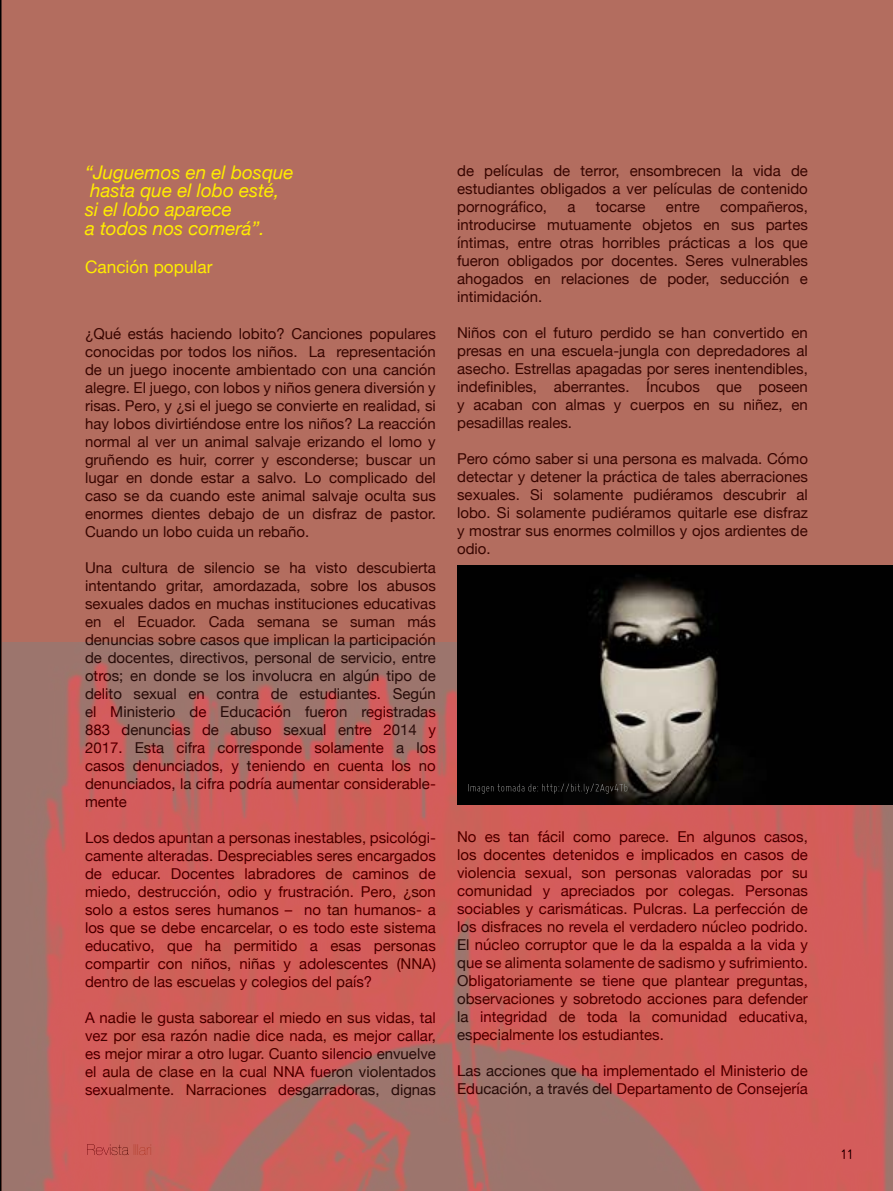
<style>
.page{position:relative;width:893px;height:1191px;background:#b36d5f}
.page>*{position:absolute;margin:0;border:0;box-sizing:border-box;transform-origin:0 0}
.t1{font:italic 18.75px/18.8px "Helvetica Neue";color:#ffed00}
.t2{font:17.25px "Helvetica Neue";color:#ffed00}
.t3{font:15px/18px "Helvetica Neue";color:#370500;text-align:justify}
.t4{font:15px "Miso";color:#000}
</style>
<div class="page">
<img style="left:2px;top:642px;width:891px;height:549px">
<img style="left:457px;top:565px;width:436px;height:239px">
<svg style="left:468px;top:783px;width:159px;height:11px;background:#151514"></svg>
<p class="t1" style="left:85px;top:164px;width:210px">“Juguemos en el bosque hasta que el lobo esté,<br>si el lobo aparece<br>a todos nos comerá”.</p>
<p class="t2" style="left:85px;top:254px;width:129px">Canción popular</p>
<p class="t3" style="left:85px;top:325px;width:352px">¿Qué estás haciendo lobito? Canciones populares conocidas por todos los niños. La representación de un juego inocente ambientado con una canción alegre. El juego, con lobos y niños genera diversión y risas. Pero, y ¿si el juego se convierte en realidad, si hay lobos divirtiéndose entre los niños? La reacción normal al ver un animal salvaje erizando el lomo y gruñendo es huir, correr y esconderse; buscar un lugar en donde estar a salvo. Lo complicado del caso se da cuando este animal salvaje oculta sus enormes dientes debajo de un disfraz de pastor.<br>Cuando un lobo cuida un rebaño.</p>
<p class="t3" style="left:85px;top:559px;width:352px">Una cultura de silencio se ha visto descubierta intentando gritar, amordazada, sobre los abusos sexuales dados en muchas instituciones educativas en el Ecuador. Cada semana se suman más denuncias sobre casos que implican la participación de docentes, directivos, personal de servicio, entre otros; en donde se los involucra en algún tipo de delito sexual en contra de estudiantes. Según el Ministerio de Educación fueron registradas 883 denuncias de abuso sexual entre 2014 y 2017. Esta cifra corresponde solamente a los casos denunciados, y teniendo en cuenta los no denunciados, la cifra podría aumentar considerable&shy;mente</p>
<p class="t3" style="left:85px;top:829px;width:352px">Los dedos apuntan a personas inestables, psicológi&shy;camente alteradas. Despreciables seres encargados de educar. Docentes labradores de caminos de miedo, destrucción, odio y frustración. Pero, ¿son solo a estos seres humanos – no tan humanos- a los que se debe encarcelar, o es todo este sistema educativo, que ha permitido a esas personas compartir con niños, niñas y adolescentes (NNA) dentro de las escuelas y colegios del país?</p>
<p class="t3" style="left:85px;top:1009px;width:352px">A nadie le gusta saborear el miedo en sus vidas, tal vez por esa razón nadie dice nada, es mejor callar, es mejor mirar a otro lugar. Cuanto silencio envuelve el aula de clase en la cual NNA fueron violentados sexualmente. Narraciones desgarradoras, dignas</p>
<p class="t3" style="left:457px;top:162px;width:352px">de películas de terror, ensombrecen la vida de estudiantes obligados a ver películas de contenido pornográfico,</p>
<p class="t3" style="left:457px;top:198px;width:352px;text-indent:263px">compañeros, introducirse mutuamente objetos en sus partes íntimas, entre otras horribles prácticas a los que fueron obligados por docentes. Seres vulnerables ahogados en relaciones de poder, seducción e intimidación.</p>
<p class="t3" style="left:457px;top:324px;width:352px">Niños con el futuro perdido se han convertido en presas en una escuela-jungla con depredadores al asecho. Estrellas apagadas por seres inentendibles, indefinibles, aberrantes. Íncubos que poseen y acaban con almas y cuerpos en su niñez, en pesadillas reales.</p>
<p class="t3" style="left:457px;top:450px;width:352px">Pero cómo saber si una persona es malvada. Cómo detectar y detener la práctica de tales aberraciones sexuales. Si solamente pudiéramos descubrir al lobo. Si solamente pudiéramos quitarle ese disfraz y mostrar sus enormes colmillos y ojos ardientes de odio.</p>
<p class="t3" style="left:567px;top:198px;width:10px">a</p>
<p class="t3" style="left:596px;top:198px;width:51px">tocarse</p>
<p class="t3" style="left:666px;top:198px;width:35px">entre</p>
<p class="t3" style="left:457px;top:828px;width:352px">No es tan fácil como parece. En algunos casos, los docentes detenidos e implicados en casos de violencia sexual, son personas valoradas por su comunidad y apreciados por colegas. Personas sociables y carismáticas. Pulcras. La perfección de los disfraces no revela el verdadero núcleo podrido.<br>El núcleo corruptor que le da la espalda a la vida y que se alimenta solamente de sadismo y sufrimiento.<br>Obligatoriamente se tiene que plantear preguntas, observaciones y sobretodo acciones para defender la integridad de toda la comunidad educativa, especialmente los estudiantes.</p>
<p class="t3" style="left:457px;top:1062px;width:352px">Las acciones que ha implementado el Ministerio de<br>Educación, a través del Departamento de Consejería</p>
<p class="t4" style="left:841px;top:1146px;width:14px">11</p>
</div>
